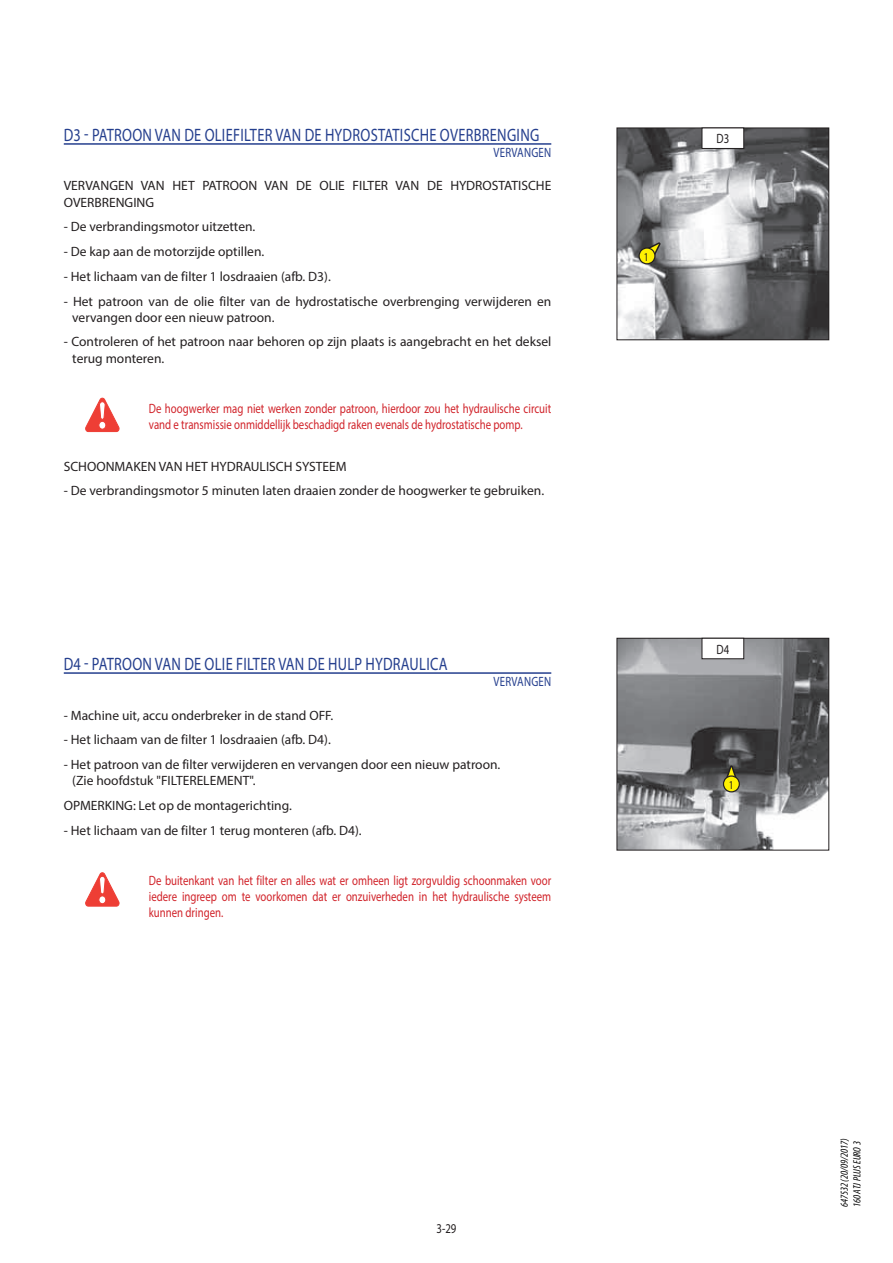
<style>
.page{position:relative;width:893px;height:1263px;background:#fff}
.page>*{position:absolute;margin:0;border:0;box-sizing:border-box;transform-origin:0 0}
.t1{font:18px "Myriad Pro";letter-spacing:.02em;color:#253f8e;scale:.8 1}
.t2{font:13.5px/16.2px "Myriad Pro";color:#231f20}
.t3{font:13.5px/16.2px "Myriad Pro";color:#d1232a;scale:.8 1}
.t4{font:13.5px "Myriad Pro";letter-spacing:.02em;color:#253f8e;scale:.8 1}
.t5{font:13.5px "Myriad Pro";color:#231f20;scale:.8 1}
.t6{font:12px "Myriad Pro";color:#231f20;scale:.8 1}
.t7{font:italic condensed 10.5px/12.6px "Myriad Pro";color:#000}
</style>
<div class="page">
<svg style="left:616px;top:127px;width:214px;height:214px;background:#8c8c8e"></svg>
<svg style="left:701px;top:127px;width:43px;height:22px"></svg>
<svg style="left:638px;top:241px;width:24px;height:24px"></svg>
<svg style="left:616px;top:637px;width:214px;height:214px;background:#87888a"></svg>
<svg style="left:701px;top:637px;width:43px;height:22px"></svg>
<svg style="left:722px;top:764px;width:18px;height:29px"></svg>
<hr style="left:64px;top:143px;width:487px;height:2px;background:#253f8e">
<hr style="left:64px;top:672px;width:487px;height:2px;background:#253f8e">
<svg style="left:85px;top:397px;width:35px;height:35px"></svg>
<svg style="left:85px;top:872px;width:35px;height:35px"></svg>
<h1 class="t1" style="left:64px;top:128px;width:596px">D3 - PATROON VAN DE OLIEFILTER VAN DE HYDROSTATISCHE OVERBRENGING</h1>
<p class="t4" style="left:494px;top:148px;width:73px">VERVANGEN</p>
<p class="t2" style="left:64px;top:179px;width:489px">VERVANGEN VAN HET PATROON VAN DE OLIE FILTER VAN DE HYDROSTATISCHE<br>OVERBRENGING</p>
<p class="t2" style="left:64px;top:220px;width:193px">- De verbrandingsmotor uitzetten.</p>
<p class="t2" style="left:64px;top:245px;width:202px">- De kap aan de motorzijde optillen.</p>
<p class="t2" style="left:64px;top:270px;width:269px">- Het lichaam van de filter 1 losdraaien (afb. D3).</p>
<p class="t2" style="left:72px;top:294px;width:481px;text-indent:-9px">- Het patroon van de olie filter van de hydrostatische overbrenging verwijderen en vervangen door een nieuw patroon.</p>
<p class="t2" style="left:72px;top:335px;width:481px;text-indent:-9px">- Controleren of het patroon naar behoren op zijn plaats is aangebracht en het deksel terug monteren.</p>
<p class="t3" style="left:149px;top:402px;width:505px">De hoogwerker mag niet werken zonder patroon, hierdoor zou het hydraulische circuit vand e transmissie onmiddellijk beschadigd raken evenals de hydrostatische pomp.</p>
<p class="t2" style="left:64px;top:459px;width:284px">SCHOONMAKEN VAN HET HYDRAULISCH SYSTEEM</p>
<p class="t2" style="left:64px;top:484px;width:482px">- De verbrandingsmotor 5 minuten laten draaien zonder de hoogwerker te gebruiken.</p>
<h1 class="t1" style="left:64px;top:657px;width:481px">D4 - PATROON VAN DE OLIE FILTER VAN DE HULP HYDRAULICA</h1>
<p class="t4" style="left:494px;top:677px;width:73px">VERVANGEN</p>
<p class="t2" style="left:64px;top:708px;width:271px">- Machine uit, accu onderbreker in de stand OFF.</p>
<p class="t2" style="left:64px;top:733px;width:269px">- Het lichaam van de filter 1 losdraaien (afb. D4).</p>
<p class="t2" style="left:72px;top:758px;width:430px;text-indent:-9px">- Het patroon van de filter verwijderen en vervangen door een nieuw patroon. (Zie hoofdstuk "FILTERELEMENT".</p>
<p class="t2" style="left:64px;top:799px;width:230px">OPMERKING: Let op de montagerichting.</p>
<p class="t2" style="left:64px;top:823px;width:299px">- Het lichaam van de filter 1 terug monteren (afb. D4).</p>
<p class="t3" style="left:149px;top:873px;width:505px;text-align:justify">De buitenkant van het filter en alles wat er omheen ligt zorgvuldig schoonmaken voor iedere ingreep om te voorkomen dat er onzuiverheden in het hydraulische systeem kunnen dringen.</p>
<p class="t6" style="left:644px;top:253px;width:8px">1</p>
<p class="t5" style="left:716px;top:134px;width:17px">D3</p>
<p class="t5" style="left:716px;top:644px;width:17px">D4</p>
<p class="t6" style="left:729px;top:781px;width:8px">1</p>
<p class="t5" style="left:436px;top:1223px;width:26px">3-29</p>
<p class="t7" style="left:838px;top:1207px;width:72px;rotate:-90deg">647532 (20/09/2017)<br>160 ATJ PLUS EURO 3</p>
</div>
